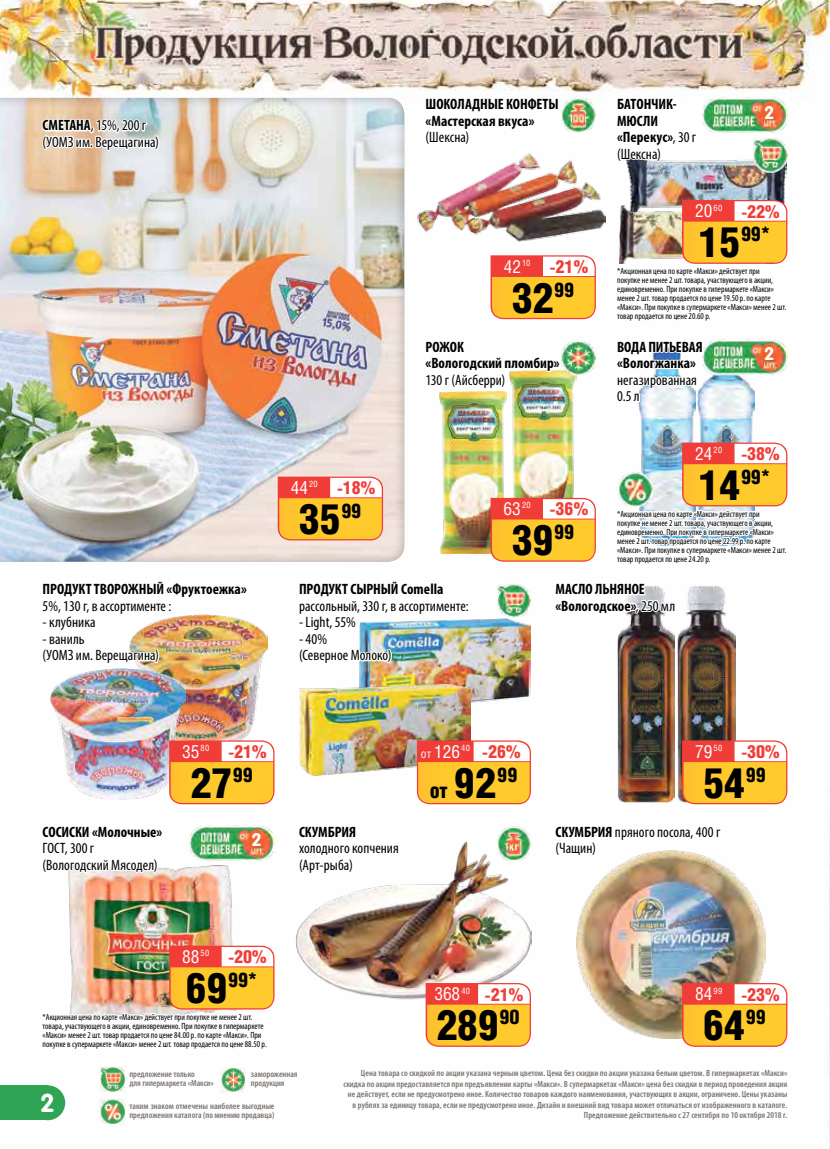
<style>
.page{position:relative;width:830px;height:1149px;background:#fff}
.page>*{position:absolute;margin:0;border:0;box-sizing:border-box;transform-origin:0 0}
.t1{font:900 42px "Helios Cond";letter-spacing:-.01em;color:#000}
.t2{font:700 25.5px "Rotonda C";color:#fff}
.t3{font:900 21px "Helios Cond";color:#000}
.t4{font:900 20.1px "Helios Cond";color:#000}
.t5{font:900 18px "Helios Cond";color:#f13d37}
.t6{font:700 18px "Rotonda C";color:#fff}
.t7{font:condensed 15px/16.5px "Myriad Pro";letter-spacing:.005em;color:#000}
.t8{font:700 condensed 15px/16.5px "Myriad Pro";color:#000}
.t9{font:condensed 9px/9px "Myriad Pro";color:#000}
.t10{font:600 condensed 9px/10.5px "Myriad Pro";letter-spacing:.005em;color:#787370}
.s1{font-weight:700}
.s2{font-family:"Helios Cond C";font-weight:400;color:#fff}
.s3{font-weight:400}
.s4{font-size:42px}
.s5{font-family:"Helios Cond C";font-weight:400;font-size:12px;color:#fff}
.s6{font-family:"Helios Cond C";font-weight:400;font-size:12px}
</style>
<div class="page">
<img style="left:0;top:0;width:829px;height:1125px">
<div style="left:0;top:1084px;width:47px;height:35px;background:#30a455"></div>
<div style="left:30px;top:1084px;width:35px;height:35px;background:#30a455;border-radius:50%"></div>
<img style="left:99px;top:1112px;width:26px;height:11px">
<img style="left:469px;top:618px;width:61px;height:92px">
<img style="left:299px;top:682px;width:171px;height:93px">
<img style="left:576px;top:867px;width:189px;height:170px">
<img style="left:296px;top:841px;width:235px;height:158px">
<img style="left:185px;top:614px;width:82px;height:122px">
<img style="left:51px;top:685px;width:134px;height:51px">
<div style="left:0;top:88px;width:417px;height:473px;background:#000;opacity:.3"></div>
<img style="left:411px;top:152px;width:194px;height:92px">
<svg style="left:423px;top:25px;width:136px;height:132px"></svg>
<svg style="left:490px;top:255px;width:105px;height:64px"></svg>
<img style="left:560px;top:98px;width:35px;height:35px">
<img style="left:68px;top:894px;width:168px;height:17px">
<img style="left:41px;top:27px;width:119px;height:145px">
<img style="left:295px;top:736px;width:105px;height:140px">
<svg style="left:425px;top:982px;width:105px;height:64px"></svg>
<img style="left:496px;top:825px;width:34px;height:36px">
<svg style="left:681px;top:982px;width:106px;height:64px;background:#f9b250"></svg>
<img style="left:439px;top:398px;width:67px;height:155px">
<img style="left:509px;top:375px;width:67px;height:42px">
<img style="left:423px;top:338px;width:138px;height:60px">
<img style="left:40px;top:491px;width:209px;height:194px">
<img style="left:41px;top:736px;width:233px;height:158px">
<img style="left:277px;top:476px;width:192px;height:209px">
<img style="left:677px;top:628px;width:57px;height:108px">
<img style="left:617px;top:628px;width:57px;height:108px">
<svg style="left:553px;top:736px;width:234px;height:131px"></svg>
<img style="left:697px;top:403px;width:57px;height:14px">
<img style="left:638px;top:403px;width:57px;height:14px">
<img style="left:189px;top:825px;width:85px;height:36px">
<div style="left:244px;top:828px;width:25px;height:31px;background:#000;opacity:.2"></div>
<img style="left:560px;top:340px;width:35px;height:35px">
<img style="left:490px;top:417px;width:297px;height:211px">
<svg style="left:416px;top:740px;width:114px;height:64px"></svg>
<img style="left:40px;top:911px;width:260px;height:201px">
<img style="left:220px;top:1066px;width:25px;height:26px">
<img style="left:617px;top:471px;width:34px;height:35px">
<img style="left:614px;top:25px;width:173px;height:378px">
<h3 class="t7" style="left:43px;top:117px;width:118px"><span class="s1">СМЕТАНА</span>, 15%, 200 г (УОМЗ им. Верещагина)</h3>
<h3 class="t8" style="left:43px;top:580px;width:206px">ПРОДУКТ ТВОРОЖНЫЙ «Фруктоежка»</h3>
<h3 class="t7" style="left:43px;top:597px;width:130px">5%, 130 г, в ассортименте :</h3>
<h3 class="t7" style="left:43px;top:613px;width:54px">- клубника</h3>
<h3 class="t7" style="left:43px;top:630px;width:118px">- ваниль<br>(УОМЗ им. Верещагина)</h3>
<h3 class="t5" style="left:291px;top:477px;width:86px"><span class="s2">44</span><sup>20</sup> -18%</h3>
<h1 class="t1" style="left:299px;top:495px;width:64px">35<sup>99</sup></h1>
<h3 class="t8" style="left:425px;top:95px;width:134px">ШОКОЛАДНЫЕ КОНФЕТЫ «Мастерская вкуса»</h3>
<h3 class="t7" style="left:425px;top:129px;width:45px">(Шексна)</h3>
<h3 class="t5" style="left:503px;top:256px;width:86px"><span class="s2">42</span><sup>10</sup> -21%</h3>
<h1 class="t1" style="left:511px;top:273px;width:64px">32<sup>99</sup></h1>
<h3 class="t8" style="left:425px;top:338px;width:135px">РОЖОК<br>«Вологодский пломбир»</h3>
<h3 class="t7" style="left:425px;top:371px;width:81px">130 г (Айсберри)</h3>
<h3 class="t5" style="left:503px;top:498px;width:86px"><span class="s2">63</span><sup>20</sup> -36%</h3>
<h1 class="t1" style="left:511px;top:516px;width:64px">39<sup>99</sup></h1>
<h3 class="t8" style="left:617px;top:95px;width:80px">БАТОНЧИК-<br>МЮСЛИ «Перекус»<span class="s3">, 30 г (Шексна)</span></h3>
<h3 class="t6" style="left:763px;top:102px;width:12px">2</h3>
<h3 class="t5" style="left:694px;top:201px;width:86px"><span class="s2">20</span><sup>60</sup> -22%</h3>
<h3 class="t4" style="left:698px;top:223px;width:73px"><span class="s4">15</span>99*</h3>
<p class="t9" style="left:617px;top:266px;width:171px">*Акционная цена по карте «Макси» действует при<br>покупке не менее 2 шт. товара, участвующего в акции, единовременно. При покупке в гипермаркете «Макси» менее 2 шт. товар продается по цене 19.50 р. по карте «Макси». При покупке в супермаркете «Макси» менее 2 шт. товар продается по цене 20.60 р.</p>
<h3 class="t8" style="left:617px;top:338px;width:87px">ВОДА ПИТЬЕВАЯ «Вологжанка»</h3>
<h3 class="t7" style="left:617px;top:371px;width:81px">негазированная<br>0.5 л</h3>
<h3 class="t6" style="left:763px;top:343px;width:12px">2</h3>
<h3 class="t5" style="left:694px;top:443px;width:86px"><span class="s2">24</span><sup>20</sup> -38%</h3>
<h3 class="t4" style="left:698px;top:465px;width:73px"><span class="s4">14</span>99*</h3>
<p class="t9" style="left:617px;top:509px;width:171px">*Акционная цена по карте «Макси» действует при<br>покупке не менее 2 шт. товара, участвующего в акции, единовременно. При покупке в гипермаркете «Макси» менее 2 шт. товар продается по цене 22.99 р. по карте «Макси». При покупке в супермаркете «Макси» менее 2 шт. товар продается по цене 24.20 р.</p>
<h3 class="t8" style="left:299px;top:580px;width:146px">ПРОДУКТ СЫРНЫЙ Comella</h3>
<h3 class="t7" style="left:299px;top:597px;width:171px">рассольный, 330 г, в ассортименте:</h3>
<h3 class="t7" style="left:299px;top:613px;width:58px">- Light, 55%</h3>
<h3 class="t7" style="left:299px;top:630px;width:94px">- 40%<br>(Северное Молоко)</h3>
<h3 class="t8" style="left:555px;top:580px;width:121px">МАСЛО ЛЬНЯНОЕ «Вологодское»<span class="s3">, 250 мл</span></h3>
<h3 class="t5" style="left:182px;top:741px;width:86px"><span class="s2">35</span><sup>80</sup> -21%</h3>
<h3 class="t8" style="left:43px;top:823px;width:121px">СОСИСКИ «Молочные»</h3>
<h3 class="t7" style="left:43px;top:839px;width:116px">ГОСТ, 300 г (Вологодский Мясодел)</h3>
<h1 class="t1" style="left:190px;top:758px;width:64px">27<sup>99</sup></h1>
<h3 class="t6" style="left:251px;top:829px;width:12px">2</h3>
<h3 class="t5" style="left:182px;top:946px;width:86px"><span class="s2">88</span><sup>50</sup> -20%</h3>
<h3 class="t4" style="left:186px;top:968px;width:73px"><span class="s4">69</span>99*</h3>
<p class="t9" style="left:43px;top:1011px;width:225px">*Акционная цена по карте «Макси» действует при покупке не менее 2 шт. товара, участвующего в акции, единовременно. При покупке в гипермаркете «Макси» менее 2 шт. товар продается по цене 84.00 р. по карте «Макси». При покупке в супермаркете «Макси» менее 2 шт. товар продается по цене 88.50 р.</p>
<h3 class="t8" style="left:299px;top:823px;width:59px">СКУМБРИЯ</h3>
<h3 class="t7" style="left:299px;top:839px;width:101px">холодного копчения (Арт-рыба)</h3>
<h3 class="t5" style="left:421px;top:741px;width:101px"><span class="s5">от</span><span class="s6">.</span><span class="s2">126</span><sup>40</sup> -26%</h3>
<h3 class="t3" style="left:429px;top:778px;width:89px">от<sup>.</sup><span class="s4">92</span><sup>99</sup></h3>
<h3 class="t5" style="left:434px;top:983px;width:90px"><span class="s2">368</span><sup>40</sup> -21%</h3>
<h1 class="t1" style="left:436px;top:1001px;width:85px">289<sup>90</sup></h1>
<h3 class="t5" style="left:694px;top:741px;width:86px"><span class="s2">79</span><sup>50</sup> -30%</h3>
<h1 class="t1" style="left:703px;top:758px;width:64px">54<sup>99</sup></h1>
<h3 class="t7" style="left:555px;top:823px;width:166px"><span class="s1">СКУМБРИЯ</span> пряного посола, 400 г (Чащин)</h3>
<h3 class="t5" style="left:694px;top:983px;width:86px"><span class="s2">84</span><sup>99</sup> -23%</h3>
<h1 class="t1" style="left:703px;top:1001px;width:64px">64<sup>99</sup></h1>
<h2 class="t2" style="left:40px;top:1087px;width:16px">2</h2>
<p class="t10" style="left:251px;top:1068px;width:48px;line-height:9px">замороженная продукция</p>
<p class="t10" style="left:129px;top:1068px;width:86px;line-height:9px">предложение только<br>для гипермаркета «Макси»</p>
<p class="t10" style="left:129px;top:1101px;width:147px;line-height:9px">таким знаком отмечены наиболее выгодные предложения каталога (по мнению продавца)</p>
<p class="t10" style="left:343px;top:1067px;width:445px;text-align:right">Цена товара со скидкой по акции указана черным цветом. Цена без скидки по акции указана белым цветом. В гипермаркетах «Макси» скидка по акции предоставляется при предъявлении карты «Макси». В супермаркетах «Макси» цена без скидки в период проведения акции не действует, если не предусмотрено иное. Количество товаров каждого наименования, участвующих в акции, ограничено. Цены указаны в рублях за единицу товара, если не предусмотрено иное. Дизайн и внешний вид товара может отличаться от изображенного в каталоге.<br>Предложение действительно с 27 сентября по 10 октября 2018 г.</p>
</div>
